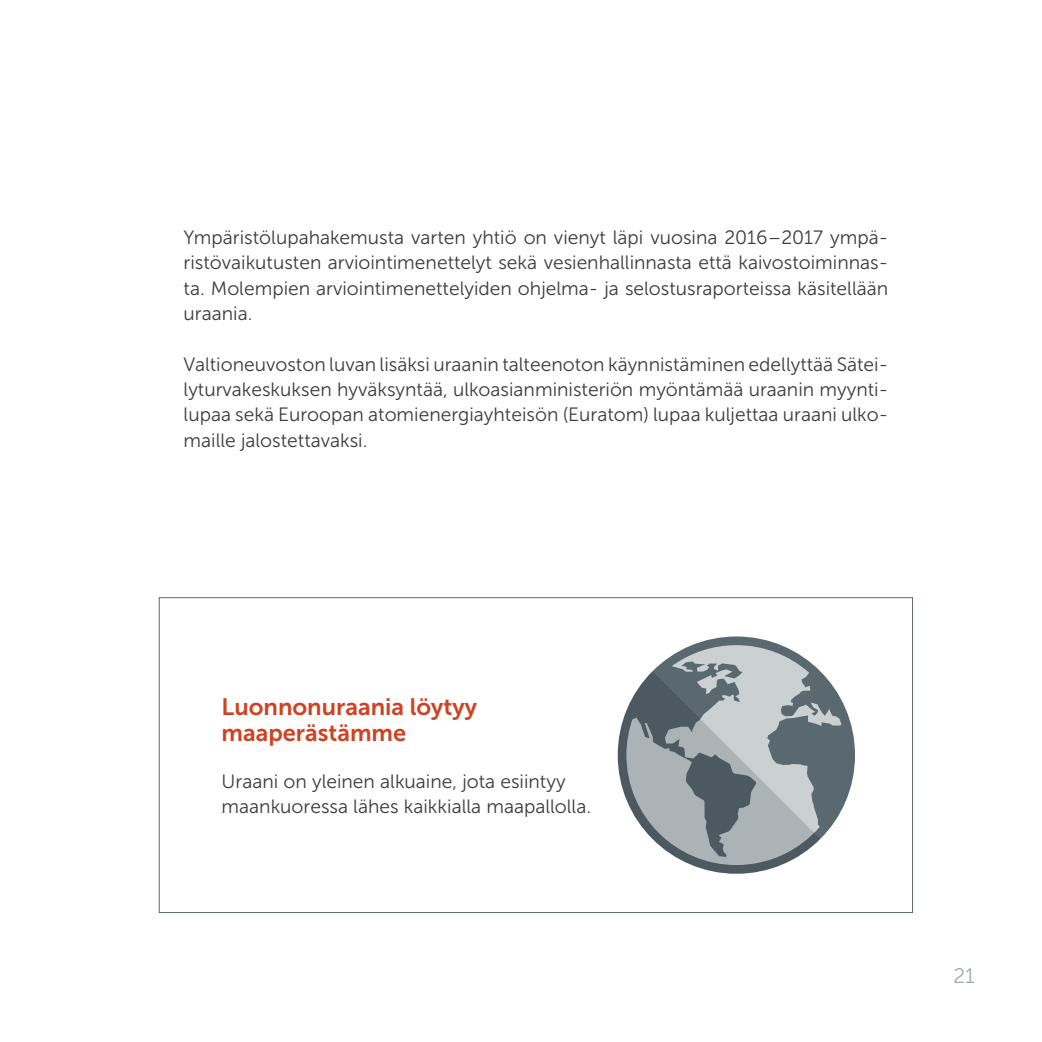
<style>
.page{position:relative;width:1042px;height:1042px;background:#fff}
.page>*{position:absolute;margin:0;border:0;box-sizing:border-box;transform-origin:0 0}
.t1{font:23.62px/26.2px "Museo Sans 700";color:#d04121}
.t2{font:21px "Museo Sans 300";color:#a2aaaf}
.t3{font:19.25px/25.4px "Museo Sans 300";color:#3c3c3b;text-align:justify}
</style>
<div class="page">
<svg style="left:653px;top:636px;width:202px;height:203px"></svg>
<svg style="left:617px;top:671px;width:203px;height:203px;background:#9ba3a8"></svg>
<p class="t3" style="left:184px;top:225px;width:706px">Ympäristölupahakemusta varten yhtiö on vienyt läpi vuosina 2016–2017 ympä&shy;ristövaikutusten arviointimenettelyt sekä vesienhallinnasta että kaivostoiminnas&shy;ta. Molempien arviointimenettelyiden ohjelma- ja selostusraporteissa käsitellään uraania.</p>
<p class="t3" style="left:184px;top:351px;width:706px">Valtioneuvoston luvan lisäksi uraanin talteenoton käynnistäminen edellyttää Sätei&shy;lyturvakeskuksen hyväksyntää, ulkoasianministeriön myöntämää uraanin myynti&shy;lupaa sekä Euroopan atomienergiayhteisön (Euratom) lupaa kuljettaa uraani ulko&shy;maille jalostettavaksi.</p>
<p class="t1" style="left:222px;top:693px;width:257px">Luonnonuraania löytyy maaperästämme</p>
<p class="t3" style="left:222px;top:769px;width:371px">Uraani on yleinen alkuaine, jota esiintyy maankuoressa lähes kaikkialla maapallolla.</p>
<p class="t2" style="left:953px;top:965px;width:23px">21</p>
</div>
